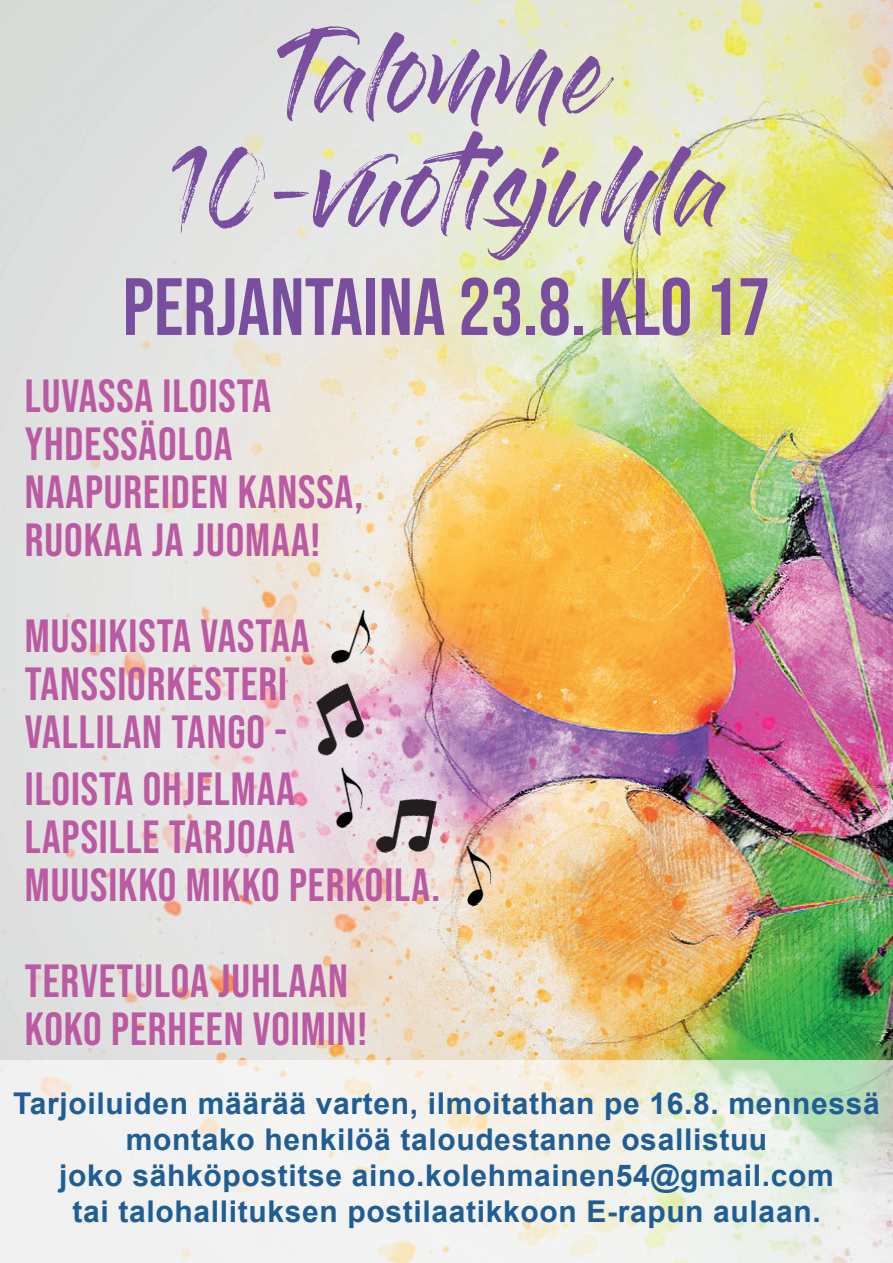
<style>
.page{position:relative;width:893px;height:1263px;background:#fff}
.page>*{position:absolute;margin:0;border:0;box-sizing:border-box;transform-origin:0 0}
.t1{font:82.5px/114px "Gloss And Bloom";color:#7a4e9f;text-align:center}
.t2{font:81px "Bebas Neue";color:#7a4e9f}
.t3{font:46.5px/48px "Bebas Neue";letter-spacing:.02em;color:#bb59a3}
.t4{font:700 30px/36px "Arial";letter-spacing:.02em;color:#1f5d94;text-align:center}
</style>
<div class="page">
<img style="left:0;top:0;width:893px;height:1060px">
<svg style="left:0;top:1060px;width:893px;height:203px;fill:#f1f2ef"></svg>
<img style="left:296px;top:682px;width:78px;height:77px">
<img style="left:439px;top:837px;width:74px;height:74px">
<img style="left:371px;top:791px;width:70px;height:70px">
<img style="left:313px;top:762px;width:69px;height:69px">
<img style="left:317px;top:601px;width:74px;height:74px">
<h1 class="t1" style="left:167px;top:27px;width:560px">Talomme<br>10-vuotisjuhla</h1>
<h2 class="t2" style="left:123px;top:261px;width:649px">PERJANTAINA 23.8. KLO 17</h2>
<p class="t3" style="left:25px;top:371px;width:340px">LUVASSA ILOISTA<br>YHDESSÄOLOA<br>NAAPUREIDEN KANSSA,<br>RUOKAA JA JUOMAA!</p>
<p class="t3" style="left:25px;top:611px;width:286px">MUSIIKISTA VASTAA<br>TANSSIORKESTERI<br>VALLILAN TANGO -</p>
<p class="t3" style="left:25px;top:764px;width:417px">ILOISTA OHJELMAA<br>LAPSILLE TARJOAA<br>MUUSIKKO MIKKO PERKOILA.</p>
<p class="t3" style="left:25px;top:956px;width:344px">TERVETULOA JUHLAAN<br>KOKO PERHEEN VOIMIN!</p>
<p class="t4" style="left:13px;top:1086px;width:868px">Tarjoiluiden määrää varten, ilmoitathan pe 16.8. mennessä montako henkilöä taloudestanne osallistuu<br>joko sähköpostitse aino.kolehmainen54@gmail.com<br>tai talohallituksen postilaatikkoon E-rapun aulaan.</p>
</div>
